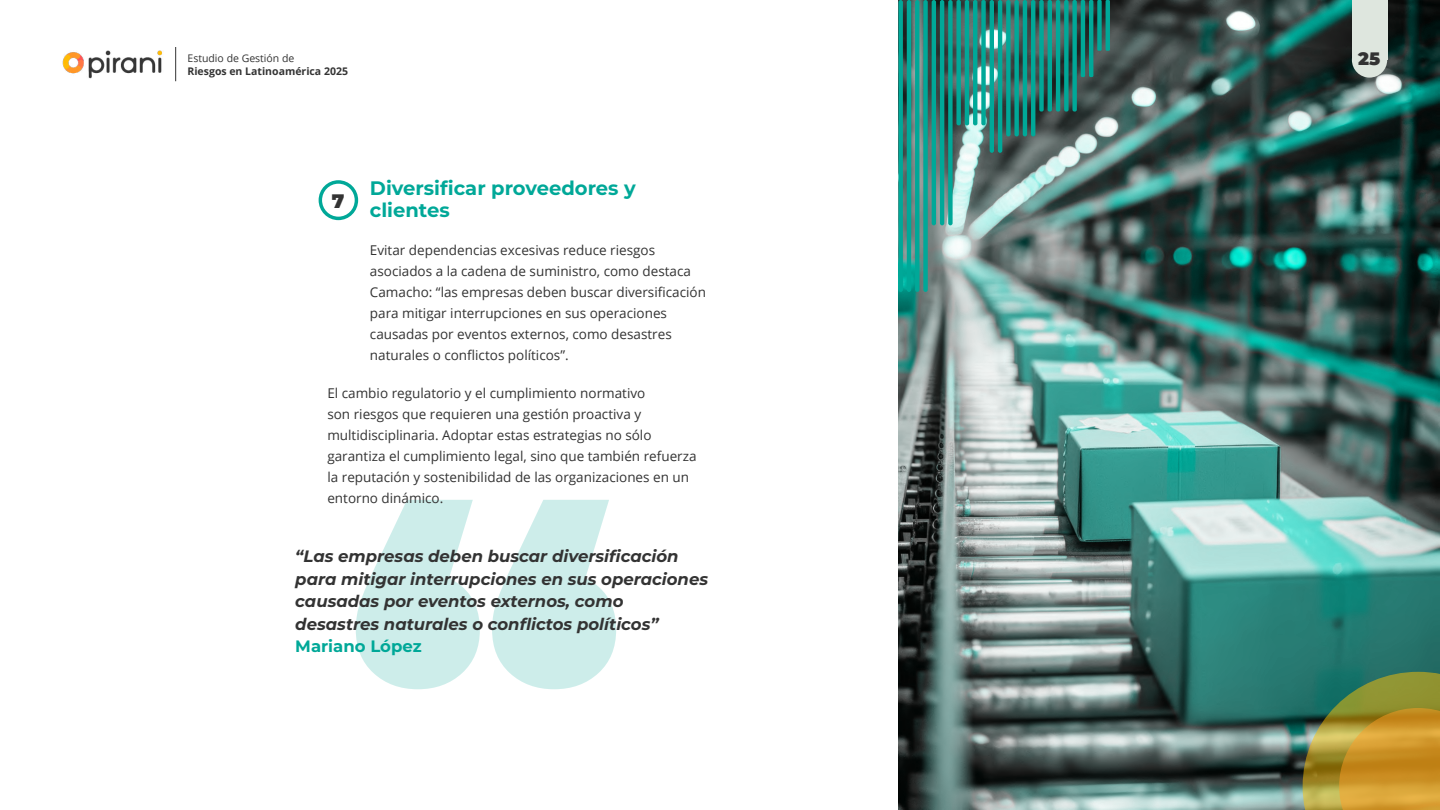
<style>
.page{position:relative;width:1440px;height:810px;background:#fff}
.page>*{position:absolute;margin:0;border:0;box-sizing:border-box;transform-origin:0 0}
.t1{font:700 19.5px/22.5px "Montserrat";color:#00a898}
.t2{font:900 19.5px "Montserrat";color:#333}
.t3{font:900 18px "Montserrat";color:#333}
.t4{font:italic 700 16.5px/22.5px "Montserrat";color:#333}
.t5{font:700 16.5px "Montserrat";color:#00a898}
.t6{font:13.5px/21px "Open Sans";color:#333}
.t7{font:700 10.5px "Open Sans";color:#333}
.t8{font:10.5px "Open Sans";color:#333}
</style>
<div class="page">
<svg style="left:492px;top:500px;width:124px;height:189px"></svg>
<svg style="left:356px;top:500px;width:124px;height:189px"></svg>
<img style="left:898px;top:0;width:542px;height:810px">
<svg style="left:1303px;top:672px;width:137px;height:138px;background:#a39037"></svg>
<hr style="left:1106px;top:0;width:4px;height:51px;background:#00a898">
<div style="left:1097px;top:0;width:5px;height:51px;background:#00a898"></div>
<hr style="left:1089px;top:0;width:4px;height:77px;background:#00a898;border-radius:2px">
<hr style="left:1081px;top:0;width:4px;height:77px;background:#00a898;border-radius:2px">
<div style="left:1072px;top:0;width:5px;height:112px;background:#00a898;border-radius:2px"></div>
<div style="left:1064px;top:0;width:5px;height:112px;background:#00a898;border-radius:2px"></div>
<hr style="left:1056px;top:0;width:4px;height:112px;background:#00a898;border-radius:2px">
<hr style="left:1048px;top:0;width:4px;height:112px;background:#00a898;border-radius:2px">
<div style="left:1039px;top:0;width:5px;height:112px;background:#00a898;border-radius:2px"></div>
<hr style="left:1031px;top:0;width:4px;height:136px;background:#00a898;border-radius:2px">
<hr style="left:1023px;top:0;width:4px;height:136px;background:#00a898;border-radius:2px">
<div style="left:1014px;top:0;width:5px;height:136px;background:#00a898;border-radius:2px"></div>
<div style="left:1006px;top:0;width:5px;height:136px;background:#00a898;border-radius:2px"></div>
<hr style="left:998px;top:0;width:4px;height:153px;background:#00a898;border-radius:2px">
<hr style="left:990px;top:0;width:4px;height:153px;background:#00a898;border-radius:2px">
<div style="left:981px;top:0;width:5px;height:125px;background:#00a898;border-radius:2px"></div>
<hr style="left:973px;top:0;width:4px;height:125px;background:#00a898;border-radius:2px">
<hr style="left:965px;top:0;width:4px;height:125px;background:#00a898;border-radius:2px">
<div style="left:956px;top:0;width:5px;height:125px;background:#00a898;border-radius:2px"></div>
<div style="left:948px;top:0;width:5px;height:225px;background:#00a898;border-radius:2px"></div>
<hr style="left:940px;top:0;width:4px;height:225px;background:#00a898;border-radius:2px">
<hr style="left:932px;top:0;width:4px;height:225px;background:#00a898;border-radius:2px">
<div style="left:923px;top:0;width:5px;height:292px;background:#00a898;border-radius:2px"></div>
<hr style="left:915px;top:0;width:4px;height:292px;background:#00a898;border-radius:2px">
<hr style="left:907px;top:0;width:4px;height:292px;background:#00a898;border-radius:2px">
<div style="left:898px;top:0;width:5px;height:292px;background:#00a898;border-radius:2px"></div>
<div style="left:1352px;top:0;width:35px;height:60px;background:#dee6de"></div>
<div style="left:1352px;top:42px;width:35px;height:36px;background:#dee6de;border-radius:50%"></div>
<img style="left:62px;top:50px;width:114px;height:32px">
<hr style="left:175px;top:47px;width:1px;height:34px;background:#333">
<svg style="left:319px;top:180px;width:39px;height:40px"></svg>
<div style="left:322px;top:184px;width:33px;height:33px;background:#fff;border-radius:50%"></div>
<p class="t8" style="left:188px;top:51px;width:108px">Estudio de Gestión de</p>
<p class="t7" style="left:188px;top:64px;width:162px">Riesgos en Latinoamérica 2025</p>
<h1 class="t1" style="left:370px;top:176px;width:267px">Diversificar proveedores y clientes</h1>
<p class="t6" style="left:370px;top:240px;width:338px">Evitar dependencias excesivas reduce riesgos asociados a la cadena de suministro, como destaca Camacho: “las empresas deben buscar diversificación para mitigar interrupciones en sus operaciones causadas por eventos externos, como desastres naturales o conflictos políticos”.</p>
<p class="t6" style="left:327px;top:383px;width:371px">El cambio regulatorio y el cumplimiento normativo<br>son riesgos que requieren una gestión proactiva y multidisciplinaria. Adoptar estas estrategias no sólo garantiza el cumplimiento legal, sino que también refuerza la reputación y sostenibilidad de las organizaciones en un entorno dinámico.</p>
<h1 class="t2" style="left:332px;top:187px;width:14px">7</h1>
<p class="t4" style="left:295px;top:544px;width:414px">“Las empresas deben buscar diversificación para mitigar interrupciones en sus operaciones causadas por eventos externos, como desastres naturales o conflictos políticos”</p>
<p class="t5" style="left:295px;top:634px;width:128px">Mariano López</p>
<h2 class="t3" style="left:1358px;top:46px;width:24px">25</h2>
</div>
